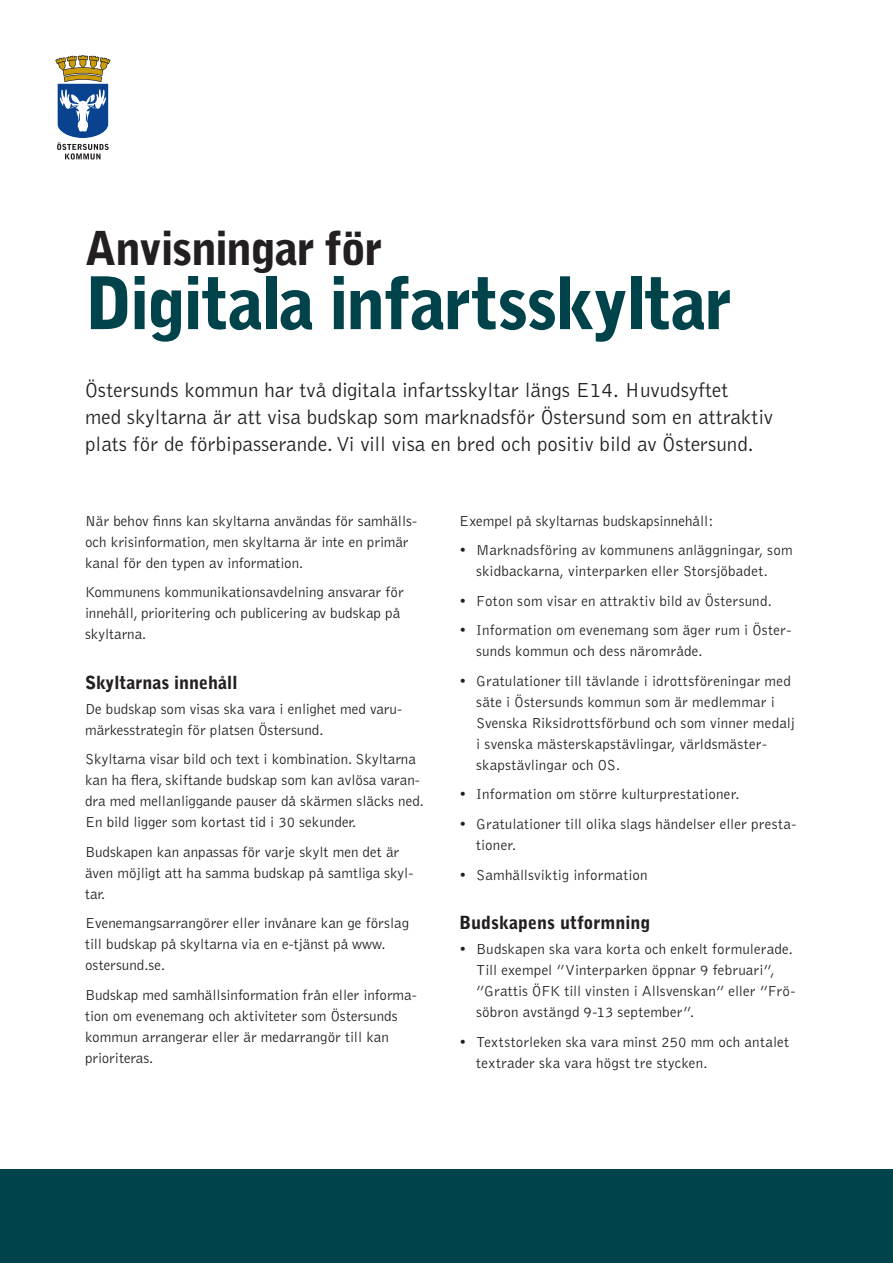
<style>
.page{position:relative;width:893px;height:1263px;background:#fff}
.page>*{position:absolute;margin:0;border:0;box-sizing:border-box;transform-origin:0 0}
.t1{font:900 72px "Bell Gothic";letter-spacing:-.03em;color:#00434b}
.t2{font:900 46.5px "Bell Gothic";letter-spacing:-.035em;color:#231f20}
.t3{font:300 21px/27px "Bell Gothic";color:#231f20}
.t4{font:900 18px "Bell Gothic";color:#231f20}
.t5{font:300 15px/21px "Bell Gothic";color:#231f20}
</style>
<div class="page">
<svg style="left:55px;top:55px;width:56px;height:105px"></svg>
<div style="left:0;top:1169px;width:893px;height:94px;background:#00434b"></div>
<h1 class="t2" style="left:85px;top:221px;width:299px">Anvisningar för</h1>
<h1 class="t1" style="left:85px;top:261px;width:649px">Digitala infartsskyltar</h1>
<p class="t3" style="left:85px;top:377px;width:690px">Östersunds kommun har två digitala infartsskyltar längs E14. Huvudsyftet<br>med skyltarna är att visa budskap som marknadsför Östersund som en attraktiv plats för de förbipasserande. Vi vill visa en bred och positiv bild av Östersund.</p>
<p class="t5" style="left:85px;top:511px;width:333px">När behov finns kan skyltarna användas för samhälls&shy;och krisinformation, men skyltarna är inte en primär kanal för den typen av information.</p>
<p class="t5" style="left:85px;top:582px;width:320px">Kommunens kommunikationsavdelning ansvarar för innehåll, prioritering och publicering av budskap på skyltarna.</p>
<h2 class="t4" style="left:85px;top:672px;width:154px">Skyltarnas innehåll</h2>
<p class="t5" style="left:85px;top:699px;width:319px">De budskap som visas ska vara i enlighet med varu&shy;märkesstrategin för platsen Östersund.</p>
<p class="t5" style="left:85px;top:749px;width:340px">Skyltarna visar bild och text i kombination. Skyltarna kan ha flera, skiftande budskap som kan avlösa varan&shy;dra med mellanliggande pauser då skärmen släcks ned.<br>En bild ligger som kortast tid i 30 sekunder.</p>
<p class="t5" style="left:85px;top:842px;width:330px">Budskapen kan anpassas för varje skylt men det är även möjligt att ha samma budskap på samtliga skyl&shy;tar.</p>
<p class="t5" style="left:85px;top:913px;width:326px">Evenemangsarrangörer eller invånare kan ge förslag till budskap på skyltarna via en e-tjänst på www. ostersund.se.</p>
<p class="t5" style="left:85px;top:985px;width:333px">Budskap med samhällsinformation från eller informa&shy;tion om evenemang och aktiviteter som Östersunds kommun arrangerar eller är medarrangör till kan prioriteras.</p>
<p class="t5" style="left:459px;top:511px;width:256px">Exempel på skyltarnas budskapsinnehåll:</p>
<p class="t5" style="left:459px;top:540px;width:335px;text-align:center">• Marknadsföring av kommunens anläggningar, som skidbackarna, vinterparken eller Storsjöbadet.</p>
<p class="t5" style="left:459px;top:591px;width:314px">• Foton som visar en attraktiv bild av Östersund.</p>
<p class="t5" style="left:476px;top:620px;width:317px;text-indent:-17px">• Information om evenemang som äger rum i Öster&shy;sunds kommun och dess närområde.</p>
<p class="t5" style="left:476px;top:671px;width:320px;text-indent:-17px">• Gratulationer till tävlande i idrottsföreningar med säte i Östersunds kommun som är medlemmar i Svenska Riksidrottsförbund och som vinner medalj i svenska mästerskapstävlingar, världsmäster&shy;skapstävlingar och OS.</p>
<p class="t5" style="left:459px;top:784px;width:282px">• Information om större kulturprestationer.</p>
<p class="t5" style="left:476px;top:814px;width:322px;text-indent:-17px">• Gratulationer till olika slags händelser eller presta&shy;tioner.</p>
<p class="t5" style="left:459px;top:865px;width:190px">• Samhällsviktig information</p>
<h2 class="t4" style="left:459px;top:912px;width:193px">Budskapens utformning</h2>
<p class="t5" style="left:476px;top:939px;width:321px;text-indent:-17px">• Budskapen ska vara korta och enkelt formulerade.<br>Till exempel ”Vinterparken öppnar 9 februari”, ”Grattis ÖFK till vinsten i Allsvenskan” eller ”Frö&shy;söbron avstängd 9-13 september”.</p>
<p class="t5" style="left:476px;top:1032px;width:314px;text-indent:-17px">• Textstorleken ska vara minst 250 mm och antalet textrader ska vara högst tre stycken.</p>
</div>
